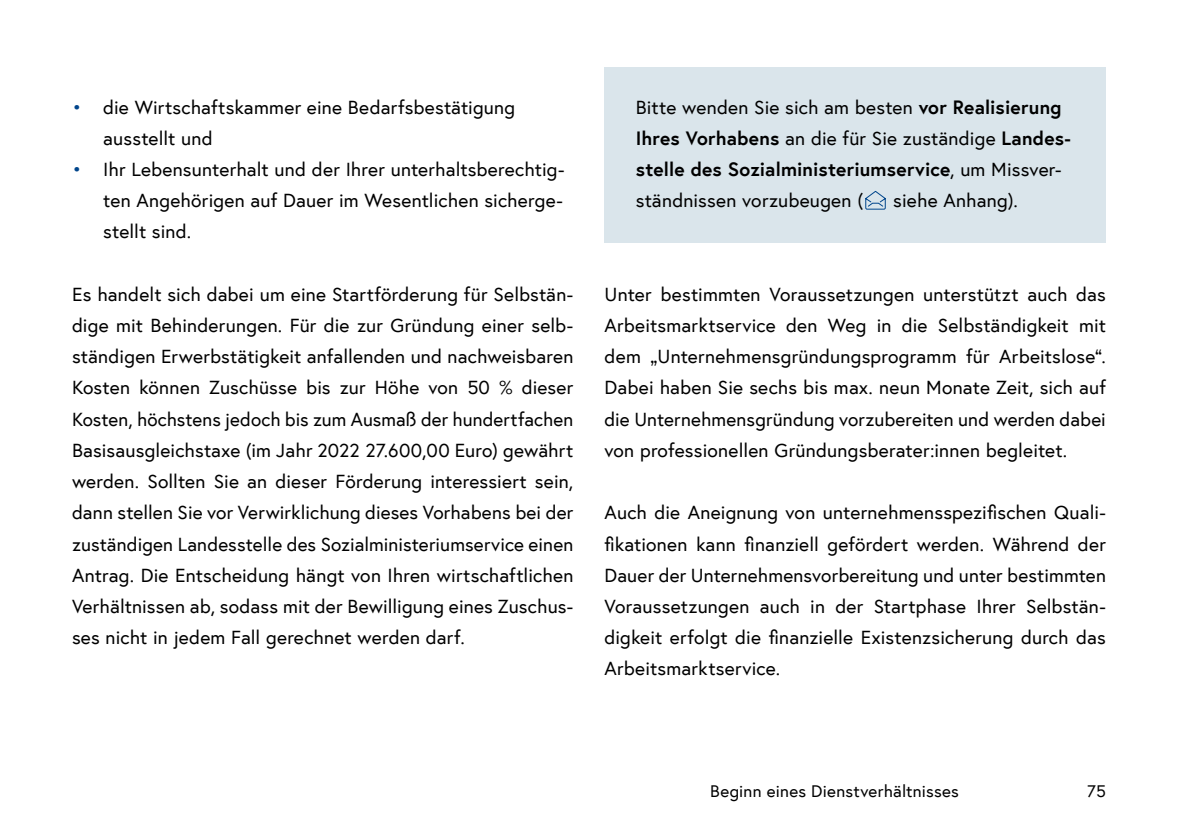
<style>
.page{position:relative;width:1191px;height:840px;background:#fff}
.page>*{position:absolute;margin:0;border:0;box-sizing:border-box;transform-origin:0 0}
.Neu_für_Ein_blick_P_Fließtext{font:19.2px/31.2px "Europa Austria";letter-spacing:.01em;color:#000;text-align:justify}
.Neu_für_Ein_blick_Infobox_p_Infobox_ohne{font:19.2px/31.2px "Europa Austria";letter-spacing:.01em;color:#000}
.t1{font:17px "Europa Austria";letter-spacing:.01em;color:#000}
.s1{color:#00458b}
.s2{font-weight:700}
</style>
<div class="page">
<div style="left:604px;top:67px;width:502px;height:175px;background:#dae5eb"></div>
<svg style="left:865px;top:190px;width:21px;height:20px"></svg>
<p class="Neu_für_Ein_blick_P_Fließtext" style="left:103px;top:91px;width:413px;text-indent:-31px"><span class="s1">•</span> die Wirtschaftskammer eine Bedarfsbestätigung ausstellt und</p>
<p class="Neu_für_Ein_blick_P_Fließtext" style="left:103px;top:153px;width:463px;text-indent:-31px"><span class="s1">•</span> Ihr Lebensunterhalt und der Ihrer unterhaltsberechtig&shy;ten Angehörigen auf Dauer im Wesentlichen sicherge&shy;stellt sind.</p>
<p class="Neu_für_Ein_blick_P_Fließtext" style="left:72px;top:278px;width:503px">Es handelt sich dabei um eine Startförderung für Selbstän&shy;dige mit Behinderungen. Für die zur Gründung einer selb&shy;ständigen Erwerbstätigkeit anfallenden und nachweisbaren Kosten können Zuschüsse bis zur Höhe von 50 % dieser Kosten, höchstens jedoch bis zum Ausmaß der hundertfachen Basisausgleichstaxe (im Jahr 2022 27.600,00 Euro) gewährt werden. Sollten Sie an dieser Förderung interessiert sein, dann stellen Sie vor Verwirklichung dieses Vorhabens bei der zuständigen Landesstelle des Sozialministeriumservice einen Antrag. Die Entscheidung hängt von Ihren wirtschaftlichen Verhältnissen ab, sodass mit der Bewilligung eines Zuschus&shy;ses nicht in jedem Fall gerechnet werden darf.</p>
<p class="Neu_für_Ein_blick_Infobox_p_Infobox_ohne" style="left:636px;top:91px;width:436px">Bitte wenden Sie sich am besten <span class="s2">vor Realisierung Ihres Vorhabens</span> an die für Sie zuständige <span class="s2">Landes&shy;stelle des Sozialministeriumservice</span>, um Missver&shy;ständnissen vorzubeugen (</p>
<p class="Neu_für_Ein_blick_Infobox_p_Infobox_ohne" style="left:893px;top:184px;width:126px">siehe Anhang).</p>
<p class="Neu_für_Ein_blick_P_Fließtext" style="left:604px;top:278px;width:503px">Unter bestimmten Voraussetzungen unterstützt auch das Arbeitsmarktservice den Weg in die Selbständigkeit mit dem „Unternehmensgründungsprogramm für Arbeitslose“.<br>Dabei haben Sie sechs bis max. neun Monate Zeit, sich auf die Unternehmensgründung vorzubereiten und werden dabei von professionellen Gründungsberater:innen begleitet.</p>
<p class="Neu_für_Ein_blick_P_Fließtext" style="left:604px;top:496px;width:503px">Auch die Aneignung von unternehmensspezifischen Quali&shy;fikationen kann finanziell gefördert werden. Während der Dauer der Unternehmensvorbereitung und unter bestimmten Voraussetzungen auch in der Startphase Ihrer Selbstän&shy;digkeit erfolgt die finanzielle Existenzsicherung durch das Arbeitsmarktservice.</p>
<p class="t1" style="left:710px;top:779px;width:250px">Beginn eines Dienstverhältnisses</p>
<p class="t1" style="left:1087px;top:779px;width:20px">75</p>
</div>
